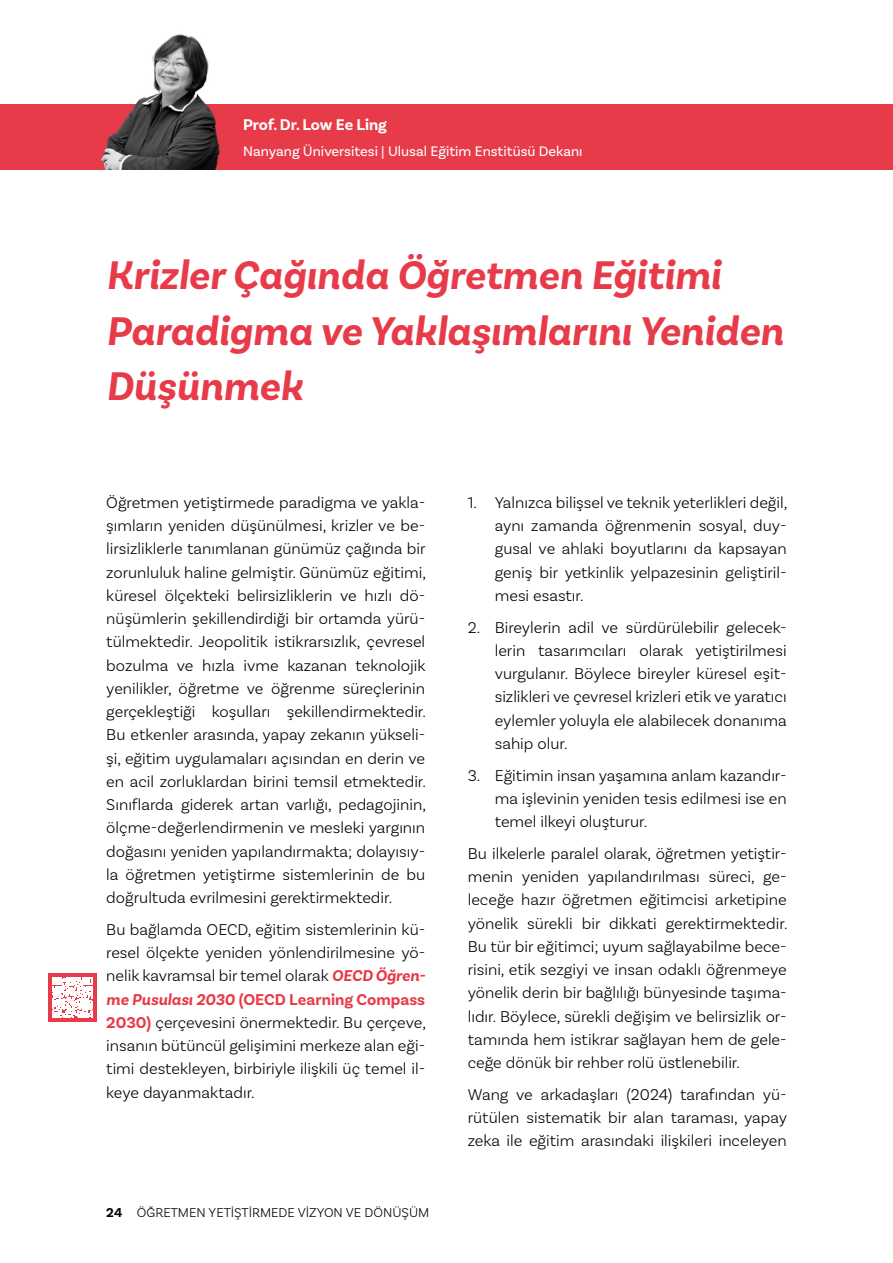
<style>
.page{position:relative;width:893px;height:1263px;background:#fff}
.page>*{position:absolute;margin:0;border:0;box-sizing:border-box;transform-origin:0 0}
.t1{font:italic 700 42px/55.5px "Basic Sans";color:#e83b4a}
.t2{font:300 16.5px/23.2px "Basic Sans";color:#000;text-align:justify}
.t3{font:700 16.35px "Basic Sans";letter-spacing:-.005em;color:#fff}
.t4{font:14.55px "Basic Sans";color:#fff}
.t5{font:300 13.5px "Basic Sans";color:#000}
.s1{font-weight:700;font-style:italic;color:#e83b4a}
.s2{font-weight:700;color:#e83b4a}
.s3{font-weight:700}
</style>
<div class="page">
<div style="left:0;top:104px;width:893px;height:65px;background:#e83b4a"></div>
<div style="left:48px;top:973px;width:49px;height:49px;background:#e83b4a"></div>
<svg style="left:52px;top:977px;width:40px;height:40px;background:#fce6e8"></svg>
<img style="left:100px;top:33px;width:120px;height:136px">
<p class="t3" style="left:243px;top:114px;width:145px">Prof. Dr. Low Ee Ling</p>
<p class="t4" style="left:243px;top:143px;width:341px">Nanyang Üniversitesi | Ulusal Eğitim Enstitüsü Dekanı</p>
<h1 class="t1" style="left:106px;top:248px;width:679px">Krizler Çağında Öğretmen Eğitimi<br>Paradigma ve Yaklaşımlarını Yeniden<br>Düşünmek</h1>
<p class="t2" style="left:106px;top:490px;width:321px">Öğretmen yetiştirmede paradigma ve yakla&shy;şımların yeniden düşünülmesi, krizler ve be&shy;lirsizliklerle tanımlanan günümüz çağında bir zorunluluk haline gelmiştir. Günümüz eğitimi, küresel ölçekteki belirsizliklerin ve hızlı dö&shy;nüşümlerin şekillendirdiği bir ortamda yürü&shy;tülmektedir. Jeopolitik istikrarsızlık, çevresel bozulma ve hızla ivme kazanan teknolojik yenilikler, öğretme ve öğrenme süreçlerinin gerçekleştiği koşulları şekillendirmektedir.<br>Bu etkenler arasında, yapay zekanın yükseli&shy;şi, eğitim uygulamaları açısından en derin ve en acil zorluklardan birini temsil etmektedir.<br>Sınıflarda giderek artan varlığı, pedagojinin, ölçme-değerlendirmenin ve mesleki yargının doğasını yeniden yapılandırmakta; dolayısıy&shy;la öğretmen yetiştirme sistemlerinin de bu doğrultuda evrilmesini gerektirmektedir.</p>
<p class="t2" style="left:106px;top:917px;width:321px">Bu bağlamda OECD, eğitim sistemlerinin kü&shy;resel ölçekte yeniden yönlendirilmesine yö&shy;nelik kavramsal bir temel olarak <span class="s1">OECD Öğren&shy;me Pusulası 2030</span> <span class="s2">(OECD Learning Compass 2030)</span> çerçevesini önermektedir. Bu çerçeve, insanın bütüncül gelişimini merkeze alan eği&shy;timi destekleyen, birbiriyle ilişkili üç temel il&shy;keye dayanmaktadır.</p>
<p class="t5" style="left:106px;top:1204px;width:325px"><span class="s3">24</span> ÖĞRETMEN YETİŞTİRMEDE VİZYON VE DÖNÜŞÜM</p>
<p class="t2" style="left:495px;top:490px;width:294px;text-indent:-27px">1. Yalnızca bilişsel ve teknik yeterlikleri değil, aynı zamanda öğrenmenin sosyal, duy&shy;gusal ve ahlaki boyutlarını da kapsayan geniş bir yetkinlik yelpazesinin geliştiril&shy;mesi esastır.</p>
<p class="t2" style="left:495px;top:615px;width:293px;text-indent:-27px">2. Bireylerin adil ve sürdürülebilir gelecek&shy;lerin tasarımcıları olarak yetiştirilmesi vurgulanır. Böylece bireyler küresel eşit&shy;sizlikleri ve çevresel krizleri etik ve yaratıcı eylemler yoluyla ele alabilecek donanıma sahip olur.</p>
<p class="t2" style="left:495px;top:763px;width:293px;text-indent:-27px">3. Eğitimin insan yaşamına anlam kazandır&shy;ma işlevinin yeniden tesis edilmesi ise en temel ilkeyi oluşturur.</p>
<p class="t2" style="left:468px;top:841px;width:321px">Bu ilkelerle paralel olarak, öğretmen yetiştir&shy;menin yeniden yapılandırılması süreci, ge&shy;leceğe hazır öğretmen eğitimcisi arketipine yönelik sürekli bir dikkati gerektirmektedir.<br>Bu tür bir eğitimci; uyum sağlayabilme bece&shy;risini, etik sezgiyi ve insan odaklı öğrenmeye yönelik derin bir bağlılığı bünyesinde taşıma&shy;lıdır. Böylece, sürekli değişim ve belirsizlik or&shy;tamında hem istikrar sağlayan hem de gele&shy;ceğe dönük bir rehber rolü üstlenebilir.</p>
<p class="t2" style="left:468px;top:1082px;width:321px">Wang ve arkadaşları (2024) tarafından yü&shy;rütülen sistematik bir alan taraması, yapay zeka ile eğitim arasındaki ilişkileri inceleyen</p>
</div>
